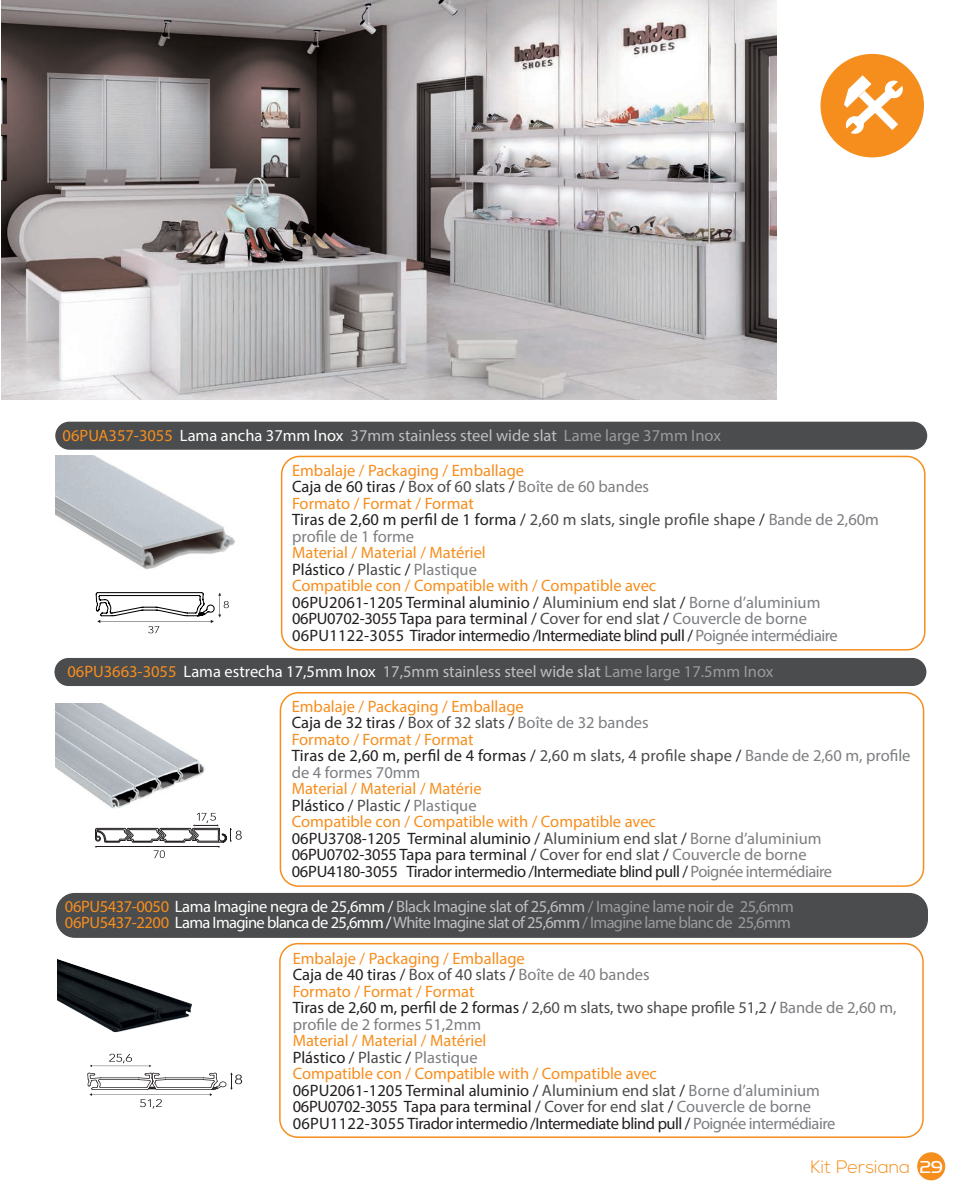
<style>
.page{position:relative;width:978px;height:1191px;background:#fff}
.page>*{position:absolute;margin:0;border:0;box-sizing:border-box;transform-origin:0 0}
.t1{font:300 18px "Nexa";color:#f68e1e}
.t2{font:16.5px "Myriad Pro";color:#231f20}
.t3{font:16.5px "Myriad Pro";color:#f68e1e}
.t4{font:16.5px "Myriad Pro";letter-spacing:-.03em;color:#231f20}
.t5{font:16.5px/16.5px "Myriad Pro";color:#7c7e81}
.t6{font:16.5px "Myriad Pro";letter-spacing:-.025em;color:#fff}
.t7{font:16.5px "Myriad Pro";color:#bebfc2}
.t8{font:16.5px/16.5px "Myriad Pro";letter-spacing:.01em;color:#4b4c4d}
.s1{color:#f68e1e}
.s2{color:#fff}
.s3{color:#999b9e}
.s4{color:#4b4c4d}
.s5{color:#7c7e81}
.s6{color:#231f20}
.s7{color:#bebfc2}
.s8{font-family:"Handel Gothic DOT Ligh";font-weight:400;color:#fff}
</style>
<div class="page">
<img style="left:1px;top:0;width:775px;height:400px">
<div style="left:918px;top:1153px;width:26px;height:26px;background:#f68e1e;border-radius:50%"></div>
<div style="left:917px;top:1152px;width:28px;height:28px;border:2px solid #f68e1e;border-radius:50%"></div>
<div style="left:821px;top:55px;width:102px;height:102px;background:#f68e1e;border-radius:50%"></div>
<div style="left:820px;top:54px;width:104px;height:103px;border:2px solid #f68e1e;border-radius:50%"></div>
<svg style="left:844px;top:75px;width:59px;height:59px"></svg>
<div style="left:56px;top:422px;width:870px;height:27px;background:#4b4c4d;border-radius:13px"></div>
<div style="left:55px;top:422px;width:872px;height:28px;border:2px solid #4b4c4d;border-radius:13px"></div>
<div style="left:281px;top:456px;width:644px;height:194px;border:2px solid #f68e1e;border-radius:18px"></div>
<img style="left:56px;top:456px;width:179px;height:114px">
<svg style="left:95px;top:592px;width:134px;height:41px"></svg>
<div style="left:55px;top:658px;width:871px;height:27px;background:#4b4c4d;border-radius:13px"></div>
<div style="left:54px;top:658px;width:872px;height:28px;border:2px solid #4b4c4d;border-radius:13px"></div>
<img style="left:55px;top:703px;width:150px;height:106px">
<div style="left:280px;top:692px;width:644px;height:195px;border:2px solid #f68e1e;border-radius:18px"></div>
<div style="left:279px;top:943px;width:645px;height:195px;border:2px solid #f68e1e;border-radius:18px"></div>
<svg style="left:87px;top:1058px;width:155px;height:50px"></svg>
<div style="left:57px;top:893px;width:870px;height:44px;background:#4b4c4d;border-radius:18px"></div>
<div style="left:56px;top:893px;width:872px;height:45px;border:2px solid #4b4c4d;border-radius:18px"></div>
<img style="left:58px;top:959px;width:134px;height:99px">
<svg style="left:95px;top:812px;width:147px;height:46px"></svg>
<p class="t7" style="left:63px;top:425px;width:660px"><span class="s1">06PUA357-3055</span> <span class="s2">Lama ancha 37mm Inox</span> 37mm stainless steel wide slat <span class="s3">Lame large 37mm Inox</span></p>
<p class="t3" style="left:292px;top:460px;width:234px">Embalaje / Packaging / Emballage</p>
<p class="t2" style="left:292px;top:476px;width:359px">Caja de 60 tiras / <span class="s4">Box of 60 slats</span> / <span class="s5">Boîte de 60 bandes</span></p>
<p class="t3" style="left:292px;top:493px;width:183px">Formato / Format / Format</p>
<p class="t8" style="left:292px;top:511px;width:588px"><span class="s6">Tiras de 2,60 m perfil de 1 forma /</span> 2,60 m slats, single profile shape <span class="s6">/</span> <span class="s5">Bande de 2,60m profile de 1 forme</span></p>
<p class="t3" style="left:292px;top:542px;width:195px">Material / Material / Matériel</p>
<p class="t2" style="left:292px;top:559px;width:186px">Plástico / <span class="s4">Plastic</span> / <span class="s5">Plastique</span></p>
<p class="t3" style="left:292px;top:575px;width:366px">Compatible con / Compatible with / Compatible avec</p>
<p class="t2" style="left:292px;top:592px;width:530px">06PU2061-1205 Terminal aluminio / <span class="s4">Aluminium end slat</span> / <span class="s5">Borne d’aluminium</span></p>
<p class="t2" style="left:292px;top:608px;width:516px">06PU0702-3055 Tapa para terminal / <span class="s4">Cover for end slat</span> / <span class="s5">Couvercle de borne</span></p>
<p class="t4" style="left:292px;top:625px;width:547px">06PU1122-3055 Tirador intermedio /Intermediate blind pull / <span class="s5">Poignée intermédiaire</span></p>
<p class="t7" style="left:67px;top:661px;width:708px"><span class="s1">06PU3663-3055</span> <span class="s2">Lama estrecha 17,5mm Inox</span> 17,5mm stainless steel wide slat <span class="s3">Lame large 17.5mm Inox</span></p>
<p class="t3" style="left:292px;top:696px;width:234px">Embalaje / Packaging / Emballage</p>
<p class="t2" style="left:292px;top:712px;width:359px">Caja de 32 tiras / <span class="s4">Box of 32 slats</span> / <span class="s5">Boîte de 32 bandes</span></p>
<p class="t3" style="left:292px;top:729px;width:183px">Formato / Format / Format</p>
<p class="t5" style="left:292px;top:747px;width:620px"><span class="s6">Tiras de 2,60 m, perfil de 4 formas /</span> <span class="s4">2,60 m slats, 4 profile shape</span> <span class="s6">/</span> Bande de 2,60 m, profile de 4 formes 70mm</p>
<p class="t3" style="left:292px;top:778px;width:191px">Material / Material / Matérie</p>
<p class="t2" style="left:292px;top:795px;width:186px">Plástico / <span class="s4">Plastic</span> / <span class="s5">Plastique</span></p>
<p class="t3" style="left:292px;top:811px;width:366px">Compatible con / Compatible with / Compatible avec</p>
<p class="t2" style="left:292px;top:828px;width:531px">06PU3708-1205 Terminal aluminio / <span class="s4">Aluminium end slat</span> / <span class="s5">Borne d’aluminium</span></p>
<p class="t2" style="left:292px;top:844px;width:516px">06PU0702-3055 Tapa para terminal / <span class="s4">Cover for end slat</span> / <span class="s5">Couvercle de borne</span></p>
<p class="t4" style="left:292px;top:861px;width:542px">06PU4180-3055 Tirador intermedio /Intermediate blind pull / <span class="s5">Poignée intermédiaire</span></p>
<p class="t6" style="left:65px;top:896px;width:731px"><span class="s1">06PU5437-0050</span> Lama Imagine negra de 25,6mm / <span class="s7">Black Imagine slat of 25,6mm</span> <span class="s3">/ Imagine lame noir de 25,6mm</span></p>
<p class="t6" style="left:65px;top:912px;width:727px"><span class="s1">06PU5437-2200</span> Lama Imagine blanca de 25,6mm / <span class="s7">White Imagine slat of 25,6mm</span> <span class="s3">/ Imagine lame blanc de 25,6mm</span></p>
<p class="t3" style="left:293px;top:948px;width:234px">Embalaje / Packaging / Emballage</p>
<p class="t2" style="left:293px;top:964px;width:359px">Caja de 40 tiras / <span class="s4">Box of 40 slats</span> / <span class="s5">Boîte de 40 bandes</span></p>
<p class="t3" style="left:293px;top:981px;width:183px">Formato / Format / Format</p>
<p class="t5" style="left:293px;top:999px;width:605px"><span class="s6">Tiras de 2,60 m, perfil de 2 formas /</span> <span class="s4">2,60 m slats, two shape profile 51,2</span> <span class="s6">/</span> Bande de 2,60 m, profile de 2 formes 51,2mm</p>
<p class="t3" style="left:293px;top:1030px;width:195px">Material / Material / Matériel</p>
<p class="t2" style="left:293px;top:1047px;width:186px">Plástico / <span class="s4">Plastic</span> / <span class="s5">Plastique</span></p>
<p class="t3" style="left:293px;top:1063px;width:366px">Compatible con / Compatible with / Compatible avec</p>
<p class="t2" style="left:293px;top:1080px;width:529px">06PU2061-1205 Terminal aluminio / <span class="s4">Aluminium end slat</span> / <span class="s5">Borne d’aluminium</span></p>
<p class="t2" style="left:293px;top:1096px;width:520px">06PU0702-3055 Tapa para terminal / <span class="s4">Cover for end slat</span> / <span class="s5">Couvercle de borne</span></p>
<p class="t4" style="left:293px;top:1113px;width:544px">06PU1122-3055 Tirador intermedio /Intermediate blind pull / <span class="s5">Poignée intermédiaire</span></p>
<p class="t1" style="left:811px;top:1156px;width:134px">Kit Persiana <span class="s8">29</span></p>
</div>
